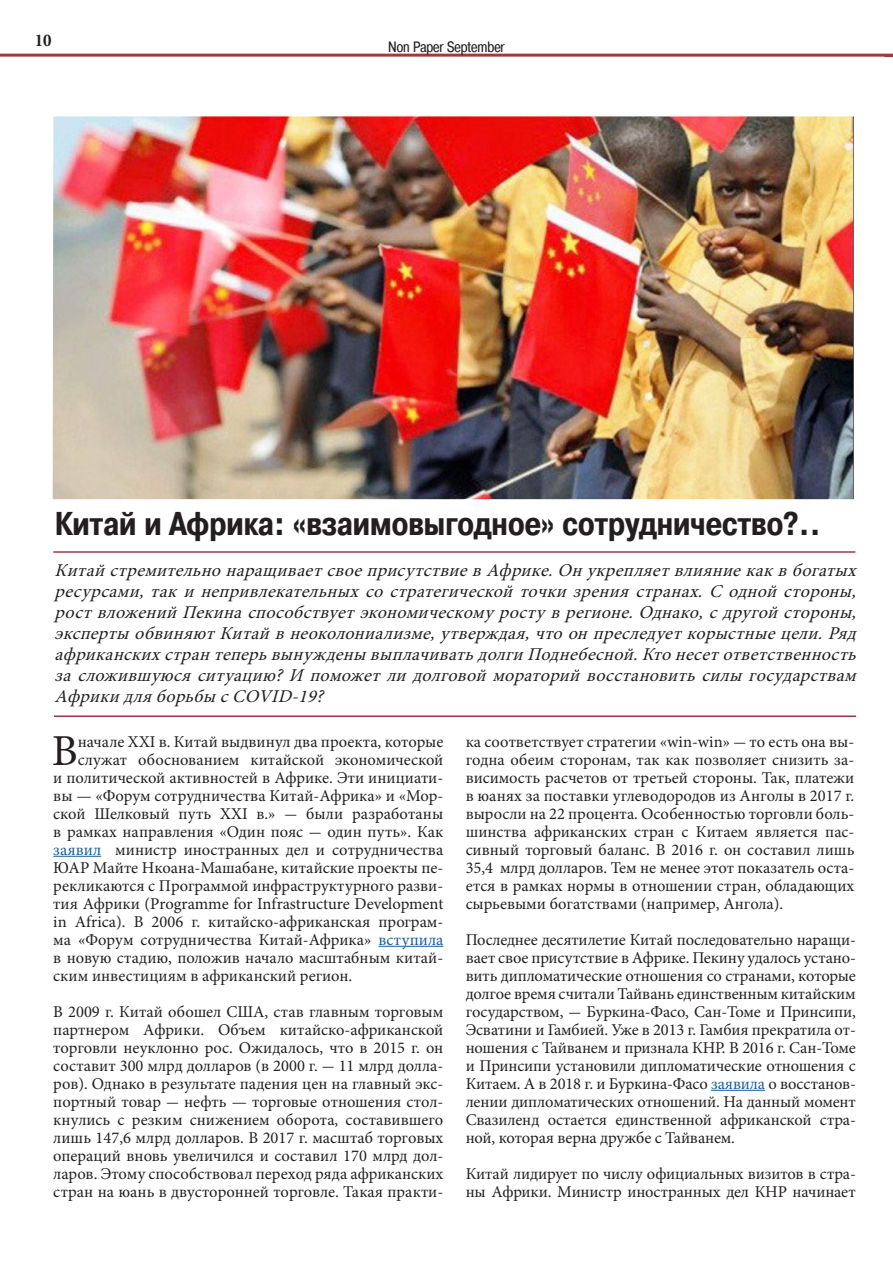
<style>
.page{position:relative;width:893px;height:1263px;background:#fff}
.page>*{position:absolute;margin:0;border:0;box-sizing:border-box;transform-origin:0 0}
.t1{font:44.25px "Minion Pro";color:#231f20}
.t2{font:700 33px "Pragmatica Cond C";color:#231f20}
.t3{font:italic 18px/21px "Minion Pro";color:#231f20;text-align:justify}
.t4{font:700 condensed 18px "Minion Pro";color:#231f20}
.t5{font:16.5px/18px "Minion Pro";color:#231f20;text-align:justify}
.t6{font:15px "Pragmatica Cond C";color:#231f20}
.s1{color:#175d9e}
</style>
<div class="page">
<img style="left:53px;top:116px;width:801px;height:383px">
<hr style="left:53px;top:856px;width:48px;height:1px;background:#175d9e">
<hr style="left:378px;top:946px;width:65px;height:1px;background:#175d9e">
<hr style="left:711px;top:1090px;width:54px;height:1px;background:#175d9e">
<hr style="left:54px;top:715px;width:802px;height:2px;background:#a03942">
<hr style="left:53px;top:551px;width:802px;height:2px;background:#a03942">
<hr style="left:0;top:54px;width:893px;height:3px;background:#a03942">
<p class="t4" style="left:35px;top:28px;width:18px">10</p>
<p class="t6" style="left:388px;top:39px;width:118px">Non Paper September</p>
<p class="t2" style="left:55px;top:505px;width:768px">Китай и Африка: «взаимовыгодное» сотрудничество?..</p>
<p class="t3" style="left:55px;top:559px;width:809px">КитайстремительнонаращиваетсвоеприсутствиевАфрике.Онукрепляетвлияниекаквбогатых ресурсами,такинепривлекательныхсостратегическойточкизрениястранах.С однойстороны, роствложенийПекинаспособствуетэкономическомуростуврегионе.Однако,сдругойстороны, эксперты обвиняютКитайвнеоколониализме,утверждая,чтоонпреследуеткорыстныецели.Ряд африканскихстрантеперьвынуждены выплачиватьдолгиПоднебесной.Ктонесетответственность засложившуюсяситуацию?И поможетлидолговоймораторийвосстановитьсилы государствам Африкидляборьбы сCOVID-19?</p>
<p class="t1" style="left:52px;top:721px;width:27px">В</p>
<p class="t5" style="left:78px;top:732px;width:367px">начале XXI в. Китай выдвинул два проекта, которые</p>
<p class="t5" style="left:78px;top:750px;width:367px">служат обоснованием китайской экономической</p>
<p class="t5" style="left:53px;top:768px;width:392px">и политической активностей в Африке. Эти инициати-</p>
<p class="t5" style="left:53px;top:786px;width:392px">вы — «Форум сотрудничества Китай-Африка» и «Мор-</p>
<p class="t5" style="left:53px;top:804px;width:391px">ской Шелковый путь XXI в.» - были разработаны</p>
<p class="t5" style="left:53px;top:822px;width:391px">в рамках направления «Один пояс - один путь». Как</p>
<p class="t5" style="left:53px;top:840px;width:392px"><span class="s1">заявил</span> министр иностранных дел и сотрудничества</p>
<p class="t5" style="left:53px;top:858px;width:392px">ЮАР Майте Нкоана-Машабане, китайские проекты пе-</p>
<p class="t5" style="left:53px;top:876px;width:392px">рекликаются с Программой инфраструктурного разви-</p>
<p class="t5" style="left:53px;top:894px;width:392px">тия Африки (Programme for Infrastructure Development</p>
<p class="t5" style="left:53px;top:912px;width:392px">in Africa). В 2006 г. китайско-африканская програм-</p>
<p class="t5" style="left:53px;top:930px;width:392px">ма «Форум сотрудничества Китай-Африка» <span class="s1">вступила</span></p>
<p class="t5" style="left:53px;top:948px;width:392px">в новую стадию, положив начало масштабным китай-</p>
<p class="t5" style="left:53px;top:966px;width:301px">ским инвестициям в африканский регион.</p>
<p class="t5" style="left:53px;top:1002px;width:392px">В 2009 г. Китай обошел США, став главным торговым партнером Африки. Объем китайско-африканской торговли неуклонно рос. Ожидалось, что в 2015 г. он составит 300 млрд долларов (в 2000 г. - 11 млрд долла&shy;ров). Однако в результате падения цен на главный экс&shy;портный товар - нефть — торговые отношения стол&shy;кнулись с резким снижением оборота, составившего лишь 147,6 млрд долларов. В 2017 г. масштаб торговых операций вновь увеличился и составил 170 млрд дол&shy;ларов. Этому способствовал переход ряда африканских стран на юань в двусторонней торговле. Такая практи-</p>
<p class="t5" style="left:466px;top:732px;width:390px">ка соответствует стратегии «win-win» - то есть она вы&shy;годна обеим сторонам, так как позволяет снизить за&shy;висимость расчетов от третьей стороны. Так, платежи в юанях за поставки углеводородов из Анголы в 2017 г. выросли на 22 процента. Особенностью торговли боль&shy;шинства африканских стран с Китаем является пас&shy;сивный торговый баланс. В 2016 г. он составил лишь 35,4 млрд долларов. Тем не менее этот показатель оста&shy;ется в рамках нормы в отношении стран, обладающих сырьевыми богатствами (например, Ангола).</p>
<p class="t5" style="left:466px;top:930px;width:392px">Последнее десятилетие Китай последовательно наращи&shy;вает свое присутствие в Африке. Пекину удалось устано&shy;вить дипломатические отношения со странами, которые долгое время считали Тайвань единственным китайским государством, - Буркина-Фасо, Сан-Томе и Принсипи, Эсватини и Гамбией. Уже в 2013 г. Гамбия прекратила от&shy;ношения с Тайванем и признала КНР. В 2016 г. Сан-Томе и Принсипи установили дипломатические отношения с Китаем. А в 2018 г. и Буркина-Фасо <span class="s1">заявила</span> о восстанов&shy;лении дипломатических отношений. На данный момент Свазиленд остается единственной африканской стра&shy;ной, которая верна дружбе с Тайванем.</p>
<p class="t5" style="left:466px;top:1164px;width:392px">Китай лидирует по числу официальных визитов в стра&shy;ны Африки. Министр иностранных дел КНР начинает</p>
</div>
